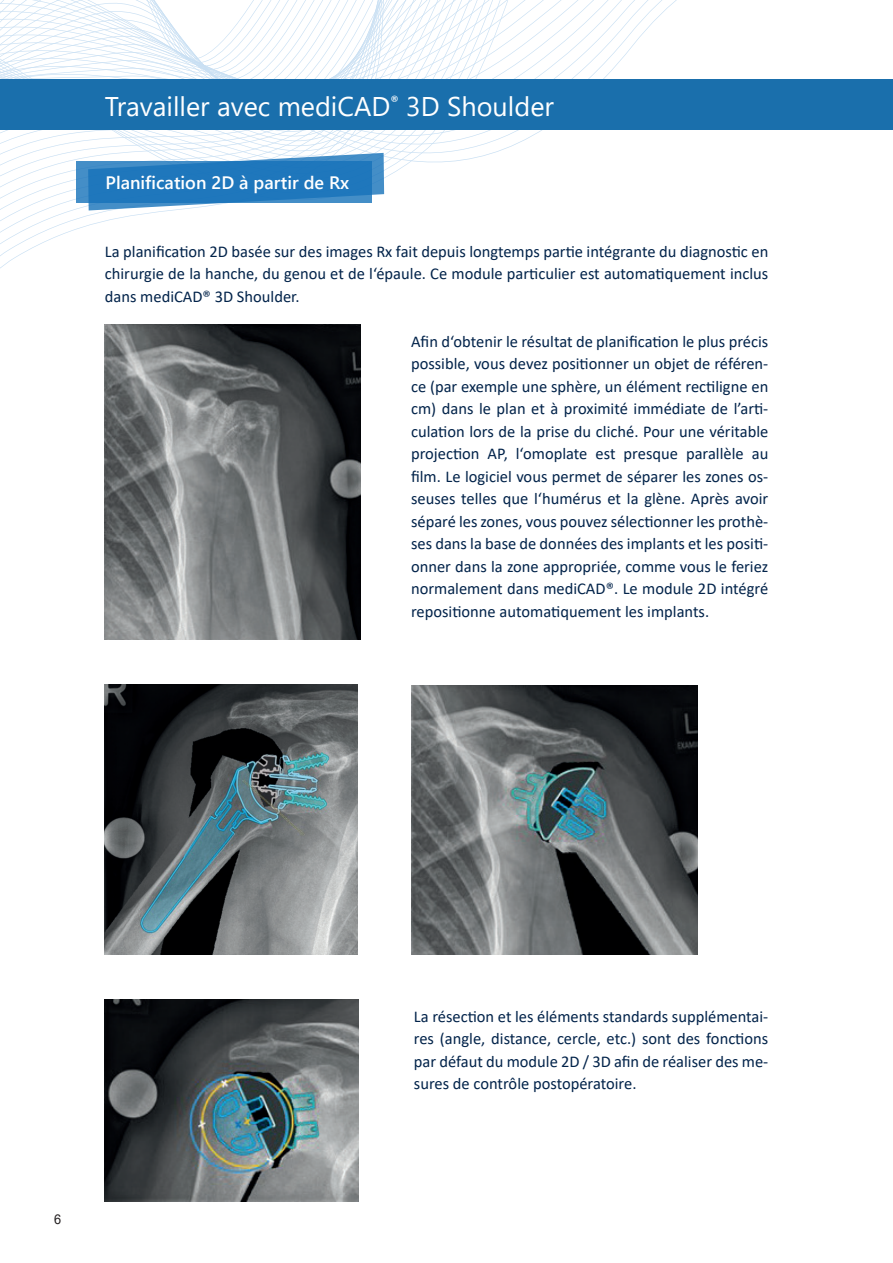
<style>
.page{position:relative;width:893px;height:1263px;background:#fff}
.page>*{position:absolute;margin:0;border:0;box-sizing:border-box;transform-origin:0 0}
.Überschrift_Header{font:27px "Segoe UI";color:#fff}
.Eyecatcher{font:600 18px "Segoe UI";color:#fff}
.Hectec_-_Fliestext{font:16.5px/22.5px "Calibri";color:#02234a;text-align:justify}
.t1{font:13.5px "Arial";color:#231f20;scale:.95 1}
</style>
<div class="page">
<svg style="left:0;top:0;width:643px;height:269px"></svg>
<div style="left:0;top:79px;width:893px;height:51px;background:#1a6fac"></div>
<div style="left:76px;top:161px;width:295px;height:41px;background:#448ec7"></div>
<svg style="left:88px;top:153px;width:296px;height:57px"></svg>
<img style="left:105px;top:324px;width:255px;height:315px">
<img style="left:411px;top:685px;width:286px;height:269px">
<img style="left:105px;top:684px;width:252px;height:270px">
<img style="left:105px;top:999px;width:254px;height:203px">
<p class="Überschrift_Header" style="left:105px;top:81px;width:450px">Travailler avec mediCAD<sup>®</sup> 3D Shoulder</p>
<p class="Eyecatcher" style="left:106px;top:166px;width:245px">Planification 2D à partir de Rx</p>
<p class="Hectec_-_Fliestext" style="left:105px;top:239px;width:665px">La planification 2D basée sur des images Rx fait depuis longtemps partie intégrante du diagnostic en chirurgie de la hanche, du genou et de l‘épaule. Ce module particulier est automatiquement inclus dans mediCAD® 3D Shoulder.</p>
<p class="Hectec_-_Fliestext" style="left:411px;top:329px;width:359px">Afin d‘obtenir le résultat de planification le plus précis possible, vous devez positionner un objet de référen&shy;ce (par exemple une sphère, un élément rectiligne en cm) dans le plan et à proximité immédiate de l’arti&shy;culation lors de la prise du cliché. Pour une véritable projection AP, l‘omoplate est presque parallèle au film. Le logiciel vous permet de séparer les zones os&shy;seuses telles que l‘humérus et la glène. Après avoir séparé les zones, vous pouvez sélectionner les prothè&shy;ses dans la base de données des implants et les positi&shy;onner dans la zone appropriée, comme vous le feriez normalement dans mediCAD®. Le module 2D intégré repositionne automatiquement les implants.</p>
<p class="t1" style="left:54px;top:1210px;width:9px">6</p>
<p class="Hectec_-_Fliestext" style="left:414px;top:1004px;width:356px">La résection et les éléments standards supplémentai&shy;res (angle, distance, cercle, etc.) sont des fonctions par défaut du module 2D / 3D afin de réaliser des me&shy;sures de contrôle postopératoire.</p>
</div>
